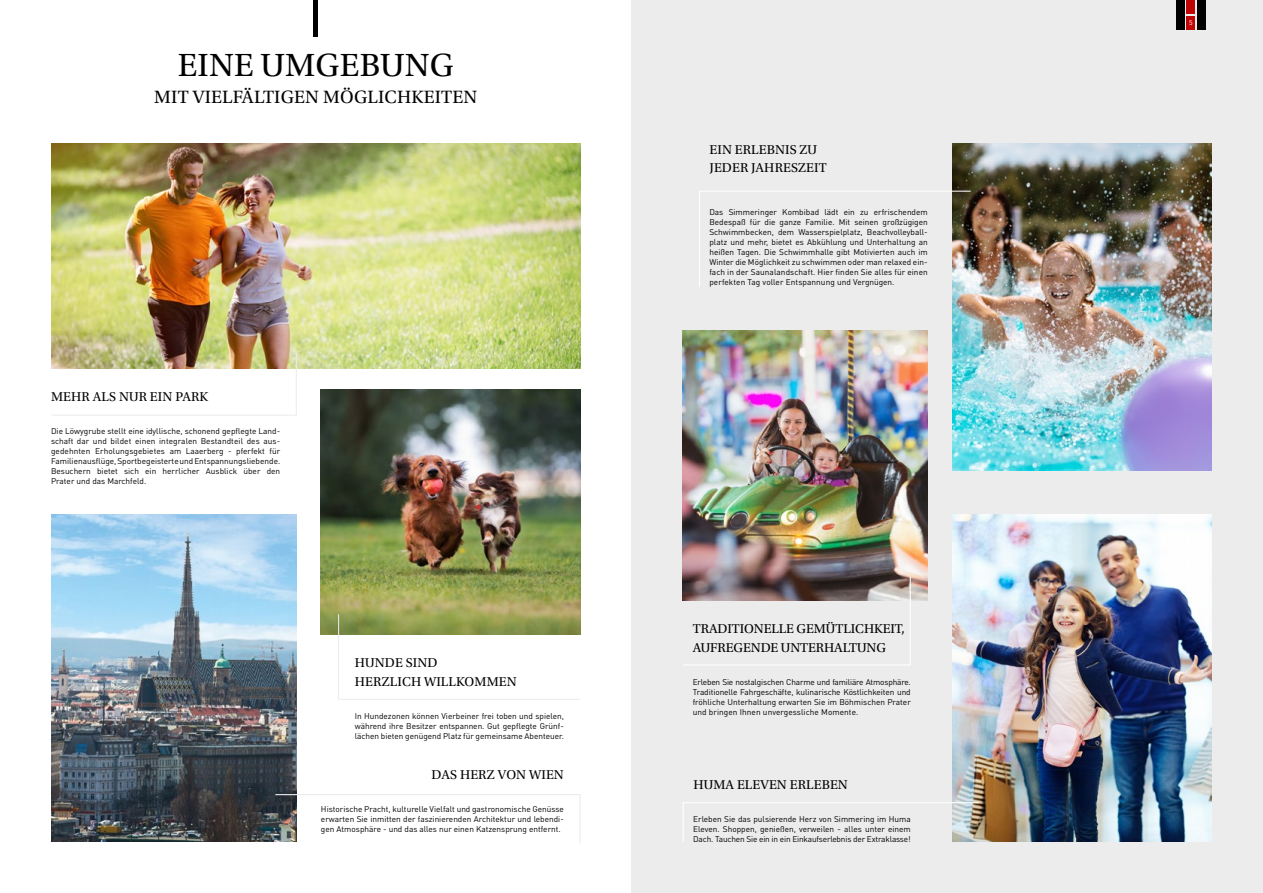
<style>
.page{position:relative;width:1263px;height:893px;background:#fff}
.page>*{position:absolute;margin:0;border:0;box-sizing:border-box;transform-origin:0 0}
.t1{font:33.75px "Utopia Std";letter-spacing:.01em;color:#000}
.t2{font:18.75px "Utopia Std";letter-spacing:.01em;color:#000}
.t3{font:13.5px/18.7px "Utopia Std";letter-spacing:.01em;color:#000}
.t4{font:8.25px/9.9px "DIN Pro";color:#000;text-align:justify}
.t5{font:6.75px "DIN Pro";color:#fff}
</style>
<div class="page">
<div style="left:631px;top:0;width:632px;height:893px;background:#ececec"></div>
<img style="left:953px;top:144px;width:258px;height:326px">
<hr style="left:314px;top:0;width:4px;height:37px;background:#000">
<svg style="left:699px;top:190px;width:272px;height:98px"></svg>
<img style="left:321px;top:389px;width:259px;height:245px">
<img style="left:51px;top:144px;width:529px;height:225px">
<img style="left:953px;top:514px;width:258px;height:327px">
<img style="left:683px;top:331px;width:245px;height:270px">
<svg style="left:683px;top:802px;width:297px;height:40px"></svg>
<img style="left:51px;top:514px;width:246px;height:327px">
<img style="left:51px;top:352px;width:246px;height:64px">
<svg style="left:338px;top:613px;width:243px;height:87px"></svg>
<svg style="left:682px;top:576px;width:229px;height:89px"></svg>
<svg style="left:274px;top:793px;width:307px;height:50px"></svg>
<div style="left:1176px;top:0;width:8px;height:30px;background:#000"></div>
<div style="left:1197px;top:0;width:9px;height:30px;background:#000"></div>
<div style="left:1186px;top:0;width:9px;height:14px;background:#c00304"></div>
<div style="left:1186px;top:16px;width:9px;height:14px;background:#c00304"></div>
<h1 class="t1" style="left:178px;top:46px;width:278px">EINE UMGEBUNG</h1>
<h2 class="t2" style="left:154px;top:87px;width:324px">MIT VIELFÄLTIGEN MÖGLICHKEITEN</h2>
<h3 class="t3" style="left:51px;top:387px;width:159px">MEHR ALS NUR EIN PARK</h3>
<p class="t4" style="left:51px;top:426px;width:231px">Die Löwygrube stellt eine idyllische, schonend gepflegte Land&shy;schaft dar und bildet einen integralen Bestandteil des aus&shy;gedehnten Erholungsgebietes am Laaerberg - pferfekt für Familienausflüge, Sportbegeisterte und Entspannungsliebende.<br>Besuchern bietet sich ein herrlicher Ausblick über den Prater und das Marchfeld.</p>
<h3 class="t3" style="left:355px;top:653px;width:163px">HUNDE SIND<br>HERZLICH WILLKOMMEN</h3>
<p class="t4" style="left:355px;top:711px;width:211px">In Hundezonen können Vierbeiner frei toben und spielen, während ihre Besitzer entspannen. Gut gepflegte Grünf&shy;lächen bieten genügend Platz für gemeinsame Abenteuer.</p>
<h3 class="t3" style="left:431px;top:765px;width:134px">DAS HERZ VON WIEN</h3>
<p class="t4" style="left:321px;top:804px;width:244px">Historische Pracht, kulturelle Vielfalt und gastronomische Genüsse erwarten Sie inmitten der faszinierenden Architektur und lebendi&shy;gen Atmosphäre - und das alles nur einen Katzensprung entfernt.</p>
<h3 class="t3" style="left:709px;top:140px;width:119px">EIN ERLEBNIS ZU<br>JEDER JAHRESZEIT</h3>
<p class="t4" style="left:709px;top:207px;width:220px">Das Simmeringer Kombibad lädt ein zu erfrischendem Bedespaß für die ganze Familie. Mit seinen großzügigen Schwimmbecken, dem Wasserspielplatz, Beachvolleyball&shy;platz und mehr, bietet es Abkühlung und Unterhaltung an heißen Tagen. Die Schwimmhalle gibt Motivierten auch im Winter die Möglichkeit zu schwimmen oder man relaxed ein&shy;fach in der Saunalandschaft. Hier finden Sie alles für einen perfekten Tag voller Entspannung und Vergnügen.</p>
<h3 class="t3" style="left:693px;top:620px;width:213px">TRADITIONELLE GEMÜTLICHKEIT,<br>AUFREGENDE UNTERHALTUNG</h3>
<p class="t4" style="left:693px;top:677px;width:220px">Erleben Sie nostalgischen Charme und familiäre Atmosphäre.<br>Traditionelle Fahrgeschäfte, kulinarische Köstlichkeiten und fröhliche Unterhaltung erwarten Sie im Böhmischen Prater und bringen Ihnen unvergessliche Momente.</p>
<h3 class="t3" style="left:693px;top:775px;width:156px">HUMA ELEVEN ERLEBEN</h3>
<p class="t4" style="left:693px;top:814px;width:219px">Erleben Sie das pulsierende Herz von Simmering im Huma Eleven. Shoppen, genießen, verweilen - alles unter einem Dach. Tauchen Sie ein in ein Einkaufserlebnis der Extraklasse!</p>
<p class="t5" style="left:1189px;top:18px;width:5px">5</p>
</div>
